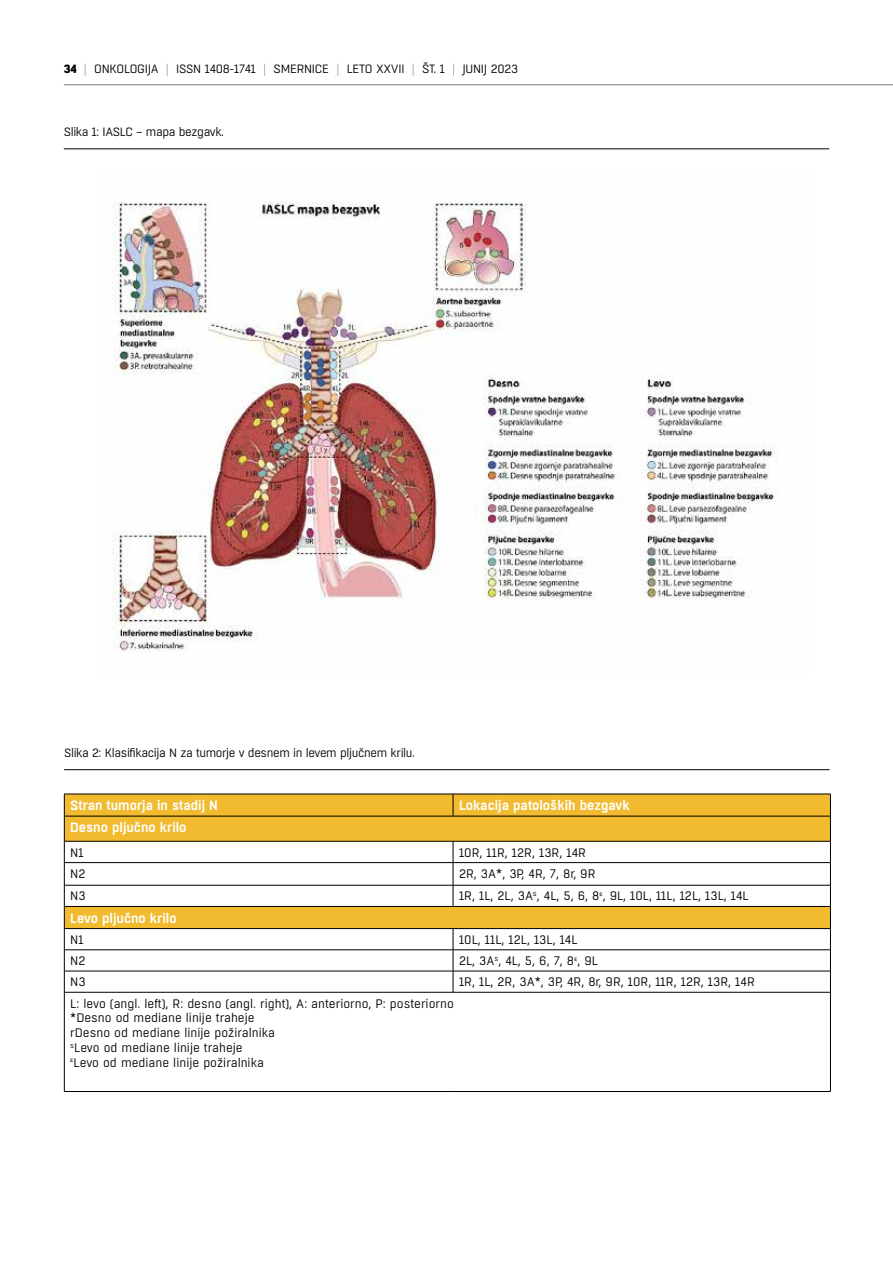
<style>
.page{position:relative;width:893px;height:1263px;background:#fff}
.page>*{position:absolute;margin:0;border:0;box-sizing:border-box;transform-origin:0 0}
.t1{font:600 13.5px "Boxed";color:#fff}
.t2{font:12.3px/14.7px "Boxed";color:#000}
.t3{font:12px "Boxed";letter-spacing:-.03em;color:#000}
.s1{font-weight:800}
.s2{font-weight:100}
</style>
<div class="page">
<hr style="left:64px;top:84px;width:829px;height:1px;background:#77787b">
<img style="left:112px;top:201px;width:665px;height:450px">
<hr style="left:64px;top:149px;width:765px;height:1px;background:#000">
<svg style="left:65px;top:795px;width:765px;height:133px;fill:#f1ba2f"></svg>
<hr style="left:64px;top:949px;width:389px;height:1px;background:#000">
<hr style="left:64px;top:971px;width:389px;height:1px;background:#000">
<hr style="left:64px;top:992px;width:389px;height:1px;background:#000">
<hr style="left:64px;top:992px;width:1px;height:99px;background:#000">
<hr style="left:830px;top:992px;width:1px;height:99px;background:#000">
<hr style="left:64px;top:1091px;width:389px;height:1px;background:#000">
<hr style="left:453px;top:1091px;width:378px;height:1px;background:#000">
<hr style="left:64px;top:862px;width:389px;height:1px;background:#000">
<hr style="left:453px;top:862px;width:378px;height:1px;background:#000">
<hr style="left:64px;top:885px;width:389px;height:1px;background:#000">
<hr style="left:453px;top:885px;width:378px;height:1px;background:#000">
<svg style="left:453px;top:842px;width:1px;height:64px"></svg>
<hr style="left:64px;top:906px;width:389px;height:1px;background:#000">
<hr style="left:453px;top:906px;width:378px;height:1px;background:#000">
<hr style="left:64px;top:928px;width:389px;height:1px;background:#000">
<hr style="left:453px;top:928px;width:378px;height:1px;background:#000">
<hr style="left:453px;top:949px;width:378px;height:1px;background:#000">
<hr style="left:453px;top:971px;width:378px;height:1px;background:#000">
<svg style="left:453px;top:929px;width:1px;height:63px"></svg>
<hr style="left:453px;top:992px;width:378px;height:1px;background:#000">
<hr style="left:64px;top:794px;width:389px;height:1px;background:#000">
<hr style="left:453px;top:794px;width:378px;height:1px;background:#000">
<svg style="left:453px;top:794px;width:1px;height:22px"></svg>
<hr style="left:64px;top:816px;width:389px;height:1px;background:#000">
<svg style="left:64px;top:794px;width:1px;height:198px"></svg>
<hr style="left:453px;top:816px;width:378px;height:1px;background:#000">
<svg style="left:830px;top:794px;width:1px;height:198px"></svg>
<hr style="left:64px;top:841px;width:389px;height:1px;background:#000">
<hr style="left:453px;top:841px;width:378px;height:1px;background:#000">
<hr style="left:64px;top:769px;width:765px;height:1px;background:#000">
<p class="t3" style="left:64px;top:61px;width:456px"><span class="s1">34</span> <span class="s2">|</span> ONKOLOGIJA <span class="s2">|</span> ISSN 1408-1741 <span class="s2">|</span> SMERNICE <span class="s2">|</span> LETO XXVII <span class="s2">|</span> ŠT. 1 <span class="s2">|</span> JUNIJ 2023</p>
<p class="t3" style="left:64px;top:124px;width:162px">Slika 1: IASLC – mapa bezgavk.</p>
<p class="t3" style="left:64px;top:745px;width:352px">Slika 2: Klasifikacija N za tumorje v desnem in levem pljučnem krilu.</p>
<p class="t1" style="left:70px;top:796px;width:149px">Stran tumorja in stadij N</p>
<p class="t1" style="left:459px;top:796px;width:172px">Lokacija patoloških bezgavk</p>
<p class="t1" style="left:70px;top:819px;width:118px">Desno pljučno krilo</p>
<p class="t2" style="left:70px;top:845px;width:15px">N1</p>
<p class="t2" style="left:459px;top:845px;width:128px">10R, 11R, 12R, 13R, 14R</p>
<p class="t2" style="left:70px;top:866px;width:17px">N2</p>
<p class="t2" style="left:459px;top:866px;width:138px">2R, 3A*, 3P, 4R, 7, 8r, 9R</p>
<p class="t2" style="left:70px;top:889px;width:17px">N3</p>
<p class="t2" style="left:459px;top:889px;width:291px">1R, 1L, 2L, 3A<sup>s</sup>, 4L, 5, 6, 8<sup>ε</sup>, 9L, 10L, 11L, 12L, 13L, 14L</p>
<p class="t1" style="left:70px;top:909px;width:108px">Levo pljučno krilo</p>
<p class="t2" style="left:70px;top:932px;width:15px">N1</p>
<p class="t2" style="left:459px;top:932px;width:120px">10L, 11L, 12L, 13L, 14L</p>
<p class="t2" style="left:70px;top:954px;width:17px">N2</p>
<p class="t2" style="left:459px;top:954px;width:140px">2L, 3A<sup>s</sup>, 4L, 5, 6, 7, 8<sup>ε</sup>, 9L</p>
<p class="t2" style="left:70px;top:975px;width:17px">N3</p>
<p class="t2" style="left:459px;top:975px;width:297px">1R, 1L, 2R, 3A*, 3P, 4R, 8r, 9R, 10R, 11R, 12R, 13R, 14R</p>
<p class="t2" style="left:70px;top:996px;width:385px">L: levo (angl. left), R: desno (angl. right), A: anteriorno, P: posteriorno *Desno od mediane linije traheje<br>rDesno od mediane linije požiralnika<br><sup>s</sup>Levo od mediane linije traheje<br><sup>ε</sup>Levo od mediane linije požiralnika</p>
</div>
